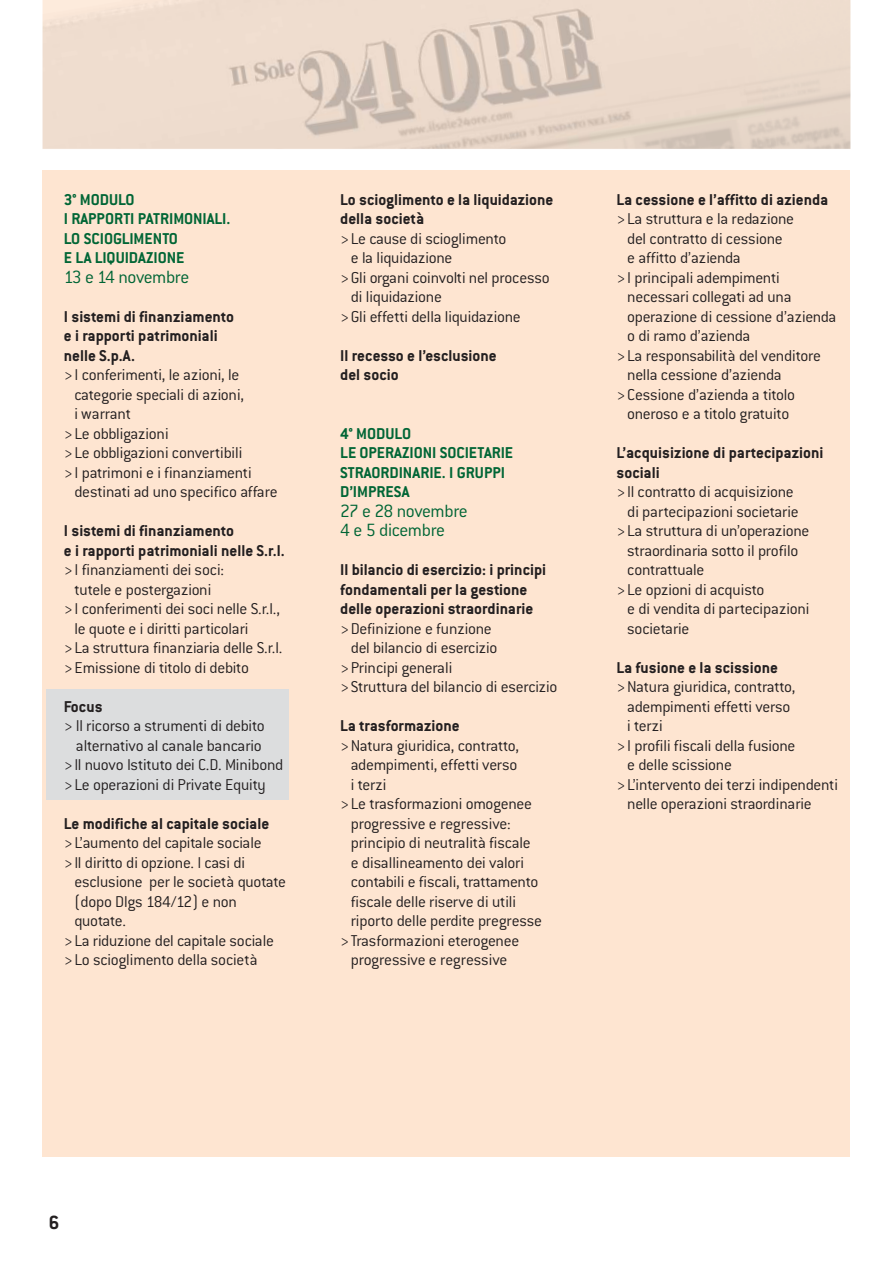
<style>
.page{position:relative;width:893px;height:1263px;background:#fff}
.page>*{position:absolute;margin:0;border:0;box-sizing:border-box;transform-origin:0 0}
.t1{font:700 21px "Conduit ITC";color:#231f20}
.t2{font:300 19.5px/19.5px "Conduit ITC";letter-spacing:-.02em;color:#006535}
.t3{font:300 17.25px "Conduit ITC";letter-spacing:-.015em;color:#231f20}
.t4{font:700 17.25px/19.5px "Conduit ITC";color:#231f20}
.t5{font:700 17.25px/19.5px "Conduit ITC";color:#006535}
</style>
<div class="page">
<div style="left:43px;top:170px;width:807px;height:987px;background:#fee5d1"></div>
<img style="left:43px;top:0;width:443px;height:149px">
<img style="left:486px;top:0;width:260px;height:149px">
<img style="left:273px;top:111px;width:239px;height:38px">
<img style="left:563px;top:115px;width:209px;height:34px">
<div style="left:47px;top:689px;width:242px;height:110px;background:#dcddde"></div>
<p class="t5" style="left:64px;top:191px;width:168px">3° MODULO<br>I RAPPORTI PATRIMONIALI.<br>LO SCIOGLIMENTO<br>E LA LIQUIDAZIONE</p>
<p class="t2" style="left:64px;top:268px;width:127px">13 e 14 novembre</p>
<p class="t4" style="left:64px;top:308px;width:172px">I sistemi di finanziamento e i rapporti patrimoniali nelle S.p.A.</p>
<p class="t3" style="left:64px;top:367px;width:177px">&gt; I conferimenti, le azioni, le</p>
<p class="t3" style="left:74px;top:387px;width:171px">categorie speciali di azioni,</p>
<p class="t3" style="left:74px;top:406px;width:58px">i warrant</p>
<p class="t3" style="left:64px;top:426px;width:106px">&gt; Le obbligazioni</p>
<p class="t3" style="left:64px;top:445px;width:180px">&gt; Le obbligazioni convertibili</p>
<p class="t3" style="left:64px;top:465px;width:189px">&gt; I patrimoni e i finanziamenti</p>
<p class="t3" style="left:74px;top:484px;width:205px">destinati ad uno specifico affare</p>
<p class="t4" style="left:64px;top:522px;width:222px">I sistemi di finanziamento<br>e i rapporti patrimoniali nelle S.r.l.</p>
<p class="t3" style="left:64px;top:562px;width:162px">&gt; I finanziamenti dei soci:</p>
<p class="t3" style="left:74px;top:582px;width:138px">tutele e postergazioni</p>
<p class="t3" style="left:64px;top:601px;width:218px">&gt; I conferimenti dei soci nelle S.r.l.,</p>
<p class="t3" style="left:74px;top:621px;width:176px">le quote e i diritti particolari</p>
<p class="t3" style="left:64px;top:640px;width:220px">&gt; La struttura finanziaria delle S.r.l.</p>
<p class="t3" style="left:64px;top:660px;width:187px">&gt; Emissione di titolo di debito</p>
<p class="t4" style="left:64px;top:698px;width:40px">Focus</p>
<p class="t3" style="left:64px;top:718px;width:202px">&gt; Il ricorso a strumenti di debito</p>
<p class="t3" style="left:76px;top:738px;width:187px">alternativo al canale bancario</p>
<p class="t3" style="left:64px;top:757px;width:221px">&gt; Il nuovo Istituto dei C.D. Minibond</p>
<p class="t3" style="left:64px;top:777px;width:203px">&gt; Le operazioni di Private Equity</p>
<p class="t4" style="left:64px;top:815px;width:207px">Le modifiche al capitale sociale</p>
<p class="t3" style="left:64px;top:835px;width:199px">&gt; L’aumento del capitale sociale</p>
<p class="t3" style="left:64px;top:855px;width:183px">&gt; Il diritto di opzione. I casi di</p>
<p class="t3" style="left:74px;top:874px;width:213px">esclusione per le società quotate</p>
<p class="t3" style="left:74px;top:894px;width:164px">(dopo Dlgs 184/12) e non</p>
<p class="t3" style="left:74px;top:913px;width:53px">quotate.</p>
<p class="t3" style="left:64px;top:933px;width:212px">&gt; La riduzione del capitale sociale</p>
<p class="t3" style="left:64px;top:952px;width:195px">&gt; Lo scioglimento della società</p>
<p class="t4" style="left:340px;top:191px;width:215px">Lo scioglimento e la liquidazione della società</p>
<p class="t3" style="left:340px;top:231px;width:168px">&gt; Le cause di scioglimento</p>
<p class="t3" style="left:351px;top:250px;width:103px">e la liquidazione</p>
<p class="t3" style="left:340px;top:270px;width:211px">&gt; Gli organi coinvolti nel processo</p>
<p class="t3" style="left:351px;top:289px;width:93px">di liquidazione</p>
<p class="t3" style="left:340px;top:309px;width:182px">&gt; Gli effetti della liquidazione</p>
<p class="t4" style="left:340px;top:347px;width:158px">Il recesso e l’esclusione del socio</p>
<p class="t5" style="left:340px;top:425px;width:175px">4° MODULO<br>LE OPERAZIONI SOCIETARIE<br>STRAORDINARIE. I GRUPPI<br>D’IMPRESA</p>
<p class="t2" style="left:340px;top:502px;width:129px">27 e 28 novembre<br>4 e 5 dicembre</p>
<p class="t4" style="left:340px;top:561px;width:207px">Il bilancio di esercizio: i principi fondamentali per la gestione delle operazioni straordinarie</p>
<p class="t3" style="left:340px;top:621px;width:153px">&gt; Definizione e funzione</p>
<p class="t3" style="left:351px;top:640px;width:148px">del bilancio di esercizio</p>
<p class="t3" style="left:340px;top:660px;width:114px">&gt; Principi generali</p>
<p class="t3" style="left:340px;top:679px;width:219px">&gt; Struttura del bilancio di esercizio</p>
<p class="t4" style="left:340px;top:717px;width:121px">La trasformazione</p>
<p class="t3" style="left:340px;top:738px;width:180px">&gt; Natura giuridica, contratto,</p>
<p class="t3" style="left:351px;top:757px;width:168px">adempimenti, effetti verso</p>
<p class="t3" style="left:351px;top:777px;width:37px">i terzi</p>
<p class="t3" style="left:340px;top:796px;width:193px">&gt; Le trasformazioni omogenee</p>
<p class="t3" style="left:351px;top:816px;width:161px">progressive e regressive:</p>
<p class="t3" style="left:351px;top:835px;width:181px">principio di neutralità fiscale</p>
<p class="t3" style="left:351px;top:855px;width:175px">e disallineamento dei valori</p>
<p class="t3" style="left:351px;top:874px;width:189px">contabili e fiscali, trattamento</p>
<p class="t3" style="left:351px;top:894px;width:167px">fiscale delle riserve di utili</p>
<p class="t3" style="left:351px;top:913px;width:193px">riporto delle perdite pregresse</p>
<p class="t3" style="left:340px;top:933px;width:181px">&gt; Trasformazioni eterogenee</p>
<p class="t3" style="left:351px;top:952px;width:158px">progressive e regressive</p>
<p class="t4" style="left:617px;top:191px;width:213px">La cessione e l’affitto di azienda</p>
<p class="t3" style="left:617px;top:211px;width:179px">&gt; La struttura e la redazione</p>
<p class="t3" style="left:627px;top:231px;width:157px">del contratto di cessione</p>
<p class="t3" style="left:627px;top:250px;width:115px">e affitto d’azienda</p>
<p class="t3" style="left:617px;top:270px;width:165px">&gt; I principali adempimenti</p>
<p class="t3" style="left:627px;top:289px;width:166px">necessari collegati ad una</p>
<p class="t3" style="left:627px;top:309px;width:211px">operazione di cessione d’azienda</p>
<p class="t3" style="left:627px;top:328px;width:124px">o di ramo d’azienda</p>
<p class="t3" style="left:617px;top:348px;width:206px">&gt; La responsabilità del venditore</p>
<p class="t3" style="left:627px;top:367px;width:156px">nella cessione d’azienda</p>
<p class="t3" style="left:617px;top:387px;width:180px">&gt; Cessione d’azienda a titolo</p>
<p class="t3" style="left:627px;top:406px;width:164px">oneroso e a titolo gratuito</p>
<p class="t4" style="left:617px;top:444px;width:208px">L’acquisizione di partecipazioni sociali</p>
<p class="t3" style="left:617px;top:484px;width:179px">&gt; Il contratto di acquisizione</p>
<p class="t3" style="left:627px;top:504px;width:173px">di partecipazioni societarie</p>
<p class="t3" style="left:617px;top:523px;width:194px">&gt; La struttura di un’operazione</p>
<p class="t3" style="left:627px;top:543px;width:173px">straordinaria sotto il profilo</p>
<p class="t3" style="left:627px;top:562px;width:79px">contrattuale</p>
<p class="t3" style="left:617px;top:582px;width:149px">&gt; Le opzioni di acquisto</p>
<p class="t3" style="left:627px;top:601px;width:184px">e di vendita di partecipazioni</p>
<p class="t3" style="left:627px;top:621px;width:64px">societarie</p>
<p class="t4" style="left:617px;top:659px;width:163px">La fusione e la scissione</p>
<p class="t3" style="left:617px;top:679px;width:180px">&gt; Natura giuridica, contratto,</p>
<p class="t3" style="left:627px;top:699px;width:165px">adempimenti effetti verso</p>
<p class="t3" style="left:627px;top:718px;width:37px">i terzi</p>
<p class="t3" style="left:617px;top:738px;width:180px">&gt; I profili fiscali della fusione</p>
<p class="t3" style="left:627px;top:757px;width:106px">e delle scissione</p>
<p class="t3" style="left:617px;top:777px;width:223px">&gt; L’intervento dei terzi indipendenti</p>
<p class="t3" style="left:627px;top:796px;width:186px">nelle operazioni straordinarie</p>
<p class="t1" style="left:49px;top:1214px;width:12px">6</p>
</div>
